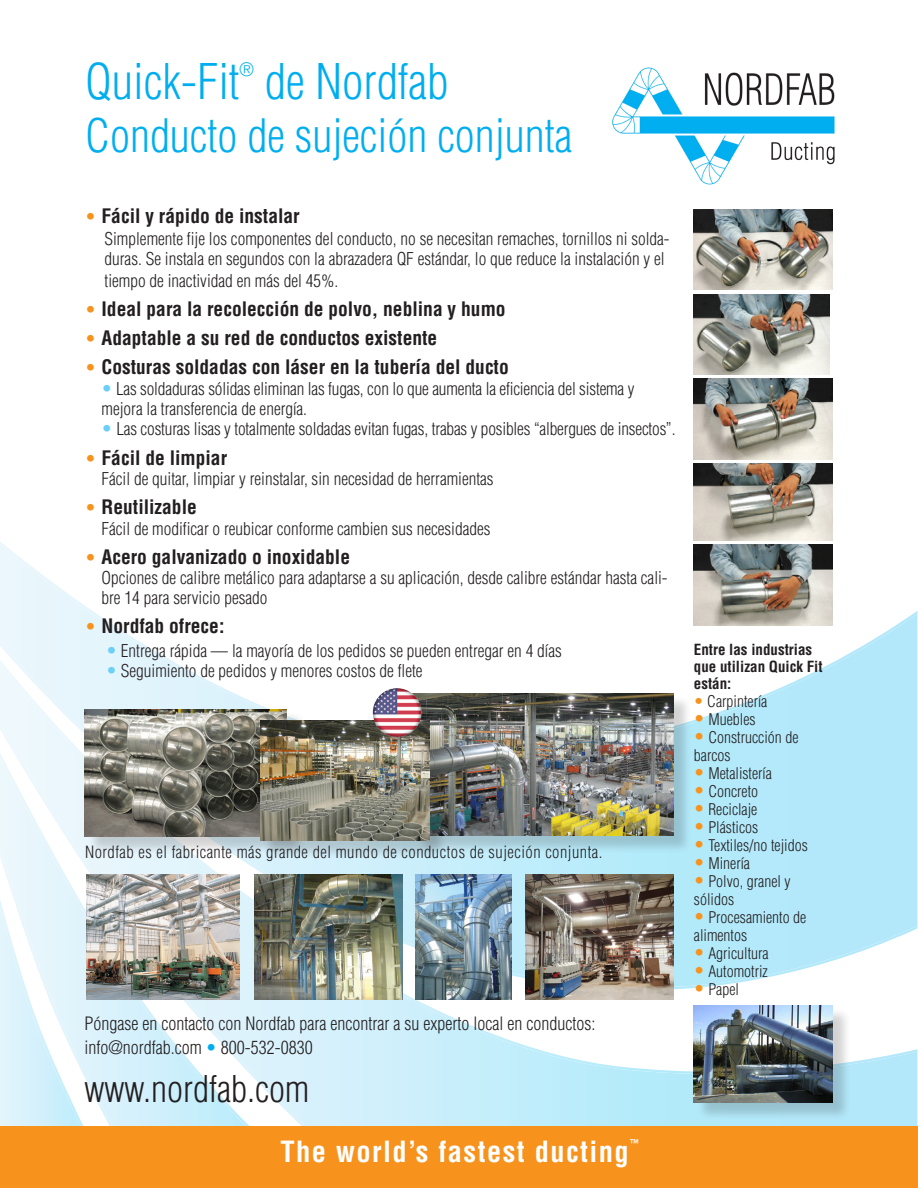
<style>
.page{position:relative;width:918px;height:1188px;background:#fff}
.page>*{position:absolute;margin:0;border:0;box-sizing:border-box;transform-origin:0 0}
.Rubrik_Grå_Nordfab{font:300 condensed 48px "Helvetica LT Std";color:#00aeef}
.Rubrik_Grå_Nordfab-2{font:300 condensed 45px "Helvetica LT Std";color:#00aeef}
.Produkt_Rubrik{font:300 condensed 36px "Helvetica LT Std";color:#231f20}
.Mellanrubrik_Vit_Bol{font:700 condensed 28.5px "Helvetica LT Std";letter-spacing:.05em;color:#fff}
.huvud{font:700 condensed 19.5px "Helvetica LT Std";color:#231f20}
.Produkt_Rubrik-2{font:300 condensed 18px "Helvetica LT Std";color:#231f20}
.Rubrik_Grå_Nordfab-3{font:300 condensed 18px "Helvetica LT Std";color:#00aeef}
.huvud-2{font:300 condensed 17.25px/21px "Helvetica LT Std";color:#231f20}
.t1{font:300 condensed 16.5px "Helvetica LT Std";letter-spacing:.03em;color:#231f20}
.t2{font:300 condensed 15.75px/18px "Helvetica LT Std";color:#231f20}
.t3{font:700 condensed 15px/17.2px "Helvetica LT Std";color:#231f20}
.Mellanrubrik_Vit_Bol-2{font:700 condensed 10.5px "Helvetica LT Std";color:#fff}
.s1{font-weight:300;font-size:18px;color:#f7931d}
.s2{font-size:18px;color:#6bcff6}
.s3{color:#00aeef}
.s4{font-size:16.2px;color:#f7931d}
.s5{font-size:18px;color:#f7931d}
</style>
<div class="page">
<svg style="left:0;top:994px;width:917px;height:133px"></svg>
<svg style="left:0;top:544px;width:917px;height:450px"></svg>
<div style="left:0;top:1127px;width:918px;height:61px;background:#f7931d"></div>
<img style="left:612px;top:67px;width:223px;height:117px">
<img style="left:694px;top:545px;width:139px;height:80px">
<img style="left:694px;top:209px;width:139px;height:81px">
<img style="left:694px;top:294px;width:135px;height:81px">
<img style="left:694px;top:379px;width:139px;height:80px">
<img style="left:694px;top:464px;width:139px;height:77px">
<div style="left:87px;top:712px;width:218px;height:143px;background:#231f20;opacity:.2"></div>
<img style="left:85px;top:709px;width:202px;height:127px">
<div style="left:415px;top:695px;width:278px;height:159px;background:#231f20;opacity:.2"></div>
<img style="left:422px;top:693px;width:252px;height:143px">
<div style="left:262px;top:723px;width:187px;height:137px;background:#231f20;opacity:.2"></div>
<img style="left:260px;top:720px;width:170px;height:121px">
<div style="left:696px;top:1008px;width:155px;height:114px;background:#231f20;opacity:.2"></div>
<img style="left:694px;top:1006px;width:139px;height:97px">
<img style="left:371px;top:688px;width:51px;height:49px">
<img style="left:525px;top:874px;width:149px;height:125px">
<img style="left:415px;top:874px;width:96px;height:125px">
<img style="left:255px;top:874px;width:147px;height:125px">
<img style="left:86px;top:874px;width:154px;height:125px">
<p class="Rubrik_Grå_Nordfab" style="left:85px;top:52px;width:156px">Quick-Fit</p>
<p class="Rubrik_Grå_Nordfab-3" style="left:240px;top:59px;width:16px">®</p>
<p class="Rubrik_Grå_Nordfab" style="left:265px;top:52px;width:185px">de Nordfab</p>
<p class="Rubrik_Grå_Nordfab-2" style="left:85px;top:107px;width:489px">Conducto de sujeción conjunta</p>
<p class="huvud" style="left:85px;top:204px;width:216px"><span class="s1">•</span> Fácil y rápido de instalar</p>
<p class="huvud-2" style="left:105px;top:228px;width:567px">Simplemente fije los componentes del conducto, no se necesitan remaches, tornillos ni solda&shy;duras. Se instala en segundos con la abrazadera QF estándar, lo que reduce la instalación y el tiempo de inactividad en más del 45%.</p>
<p class="huvud" style="left:85px;top:296px;width:422px"><span class="s1">•</span> Ideal para la recolección de polvo, neblina y humo</p>
<p class="huvud" style="left:85px;top:326px;width:354px"><span class="s1">•</span> Adaptable a su red de conductos existente</p>
<p class="huvud" style="left:85px;top:355px;width:425px"><span class="s1">•</span> Costuras soldadas con láser en la tubería del ducto</p>
<p class="huvud-2" style="left:102px;top:378px;width:534px;line-height:20.2px"><span class="s2">•</span> Las soldaduras sólidas eliminan las fugas, con lo que aumenta la eficiencia del sistema y mejora la transferencia de energía.</p>
<p class="huvud-2" style="left:102px;top:419px;width:576px"><span class="s2">•</span> Las costuras lisas y totalmente soldadas evitan fugas, trabas y posibles “albergues de insectos”.</p>
<p class="huvud" style="left:85px;top:445px;width:144px"><span class="s1">•</span> Fácil de limpiar</p>
<p class="huvud-2" style="left:102px;top:468px;width:394px">Fácil de quitar, limpiar y reinstalar, sin necesidad de herramientas</p>
<p class="huvud" style="left:85px;top:495px;width:113px"><span class="s1">•</span> Reutilizable</p>
<p class="huvud-2" style="left:102px;top:518px;width:390px">Fácil de modificar o reubicar conforme cambien sus necesidades</p>
<p class="huvud" style="left:85px;top:545px;width:267px"><span class="s1">•</span> Acero galvanizado o inoxidable</p>
<p class="huvud-2" style="left:102px;top:568px;width:568px;line-height:20.2px">Opciones de calibre metálico para adaptarse a su aplicación, desde calibre estándar hasta cali&shy;bre 14 para servicio pesado</p>
<p class="huvud" style="left:85px;top:614px;width:141px"><span class="s1">•</span> Nordfab ofrece:</p>
<p class="huvud-2" style="left:106px;top:640px;width:457px"><span class="s2">•</span> Entrega rápida — la mayoría de los pedidos se pueden entregar en 4 días</p>
<p class="huvud-2" style="left:106px;top:660px;width:318px"><span class="s2">•</span> Seguimiento de pedidos y menores costos de flete</p>
<p class="t1" style="left:85px;top:841px;width:519px">Nordfab es el fabricante más grande del mundo de conductos de sujeción conjunta.</p>
<p class="Produkt_Rubrik-2" style="left:85px;top:1013px;width:512px">Póngase en contacto con Nordfab para encontrar a su experto local en conductos:</p>
<p class="Produkt_Rubrik-2" style="left:85px;top:1037px;width:230px">info@nordfab.com <span class="s3">•</span> 800-532-0830</p>
<p class="Produkt_Rubrik" style="left:85px;top:1067px;width:226px">www.nordfab.com</p>
<p class="Mellanrubrik_Vit_Bol" style="left:281px;top:1134px;width:350px">The world’s fastest ducting</p>
<p class="Mellanrubrik_Vit_Bol-2" style="left:630px;top:1137px;width:10px">™</p>
<p class="t3" style="left:694px;top:641px;width:130px">Entre las industrias que utilizan Quick Fit están:</p>
<p class="t2" style="left:694px;top:693px;width:75px"><span class="s4">•</span> Carpintería</p>
<p class="t2" style="left:694px;top:711px;width:63px"><span class="s5">•</span> Muebles</p>
<p class="t2" style="left:694px;top:729px;width:106px"><span class="s5">•</span> Construcción de barcos</p>
<p class="t2" style="left:694px;top:765px;width:80px"><span class="s5">•</span> Metalistería</p>
<p class="t2" style="left:694px;top:783px;width:66px"><span class="s5">•</span> Concreto</p>
<p class="t2" style="left:694px;top:801px;width:65px"><span class="s5">•</span> Reciclaje</p>
<p class="t2" style="left:694px;top:819px;width:66px"><span class="s5">•</span> Plásticos</p>
<p class="t2" style="left:694px;top:837px;width:115px"><span class="s5">•</span> Textiles/no tejidos</p>
<p class="t2" style="left:694px;top:855px;width:58px"><span class="s5">•</span> Minería</p>
<p class="t2" style="left:694px;top:873px;width:98px"><span class="s5">•</span> Polvo, granel y sólidos</p>
<p class="t2" style="left:694px;top:909px;width:114px"><span class="s5">•</span> Procesamiento de alimentos</p>
<p class="t2" style="left:694px;top:945px;width:76px"><span class="s5">•</span> Agricultura</p>
<p class="t2" style="left:694px;top:963px;width:75px"><span class="s5">•</span> Automotriz</p>
<p class="t2" style="left:694px;top:981px;width:47px"><span class="s5">•</span> Papel</p>
</div>
